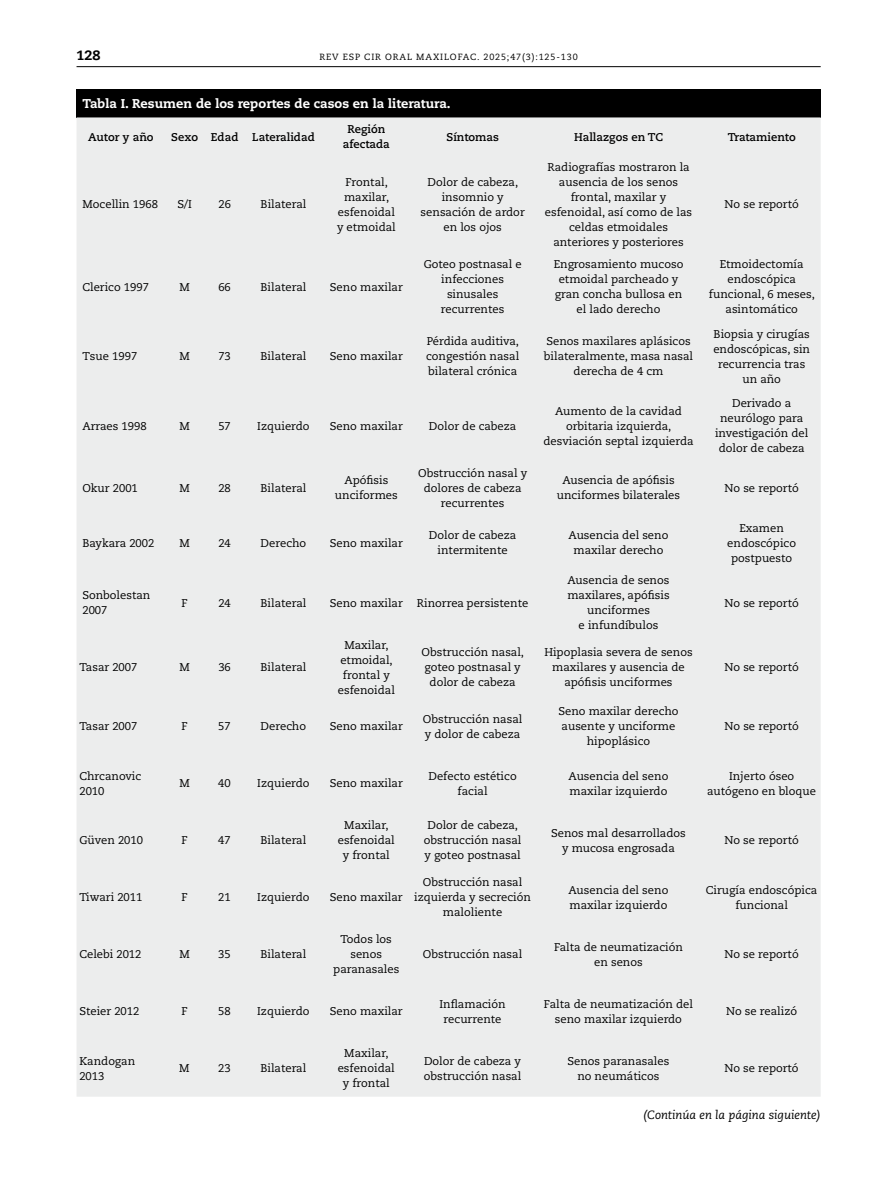
<style>
.page{position:relative;width:893px;height:1191px;background:#fff}
.page>*{position:absolute;margin:0;border:0;box-sizing:border-box;transform-origin:0 0}
.t1{font:800 13.5px "Caecilia LT Std";color:#000}
.t2{font:800 12.75px "Caecilia LT Std";color:#fff}
.t3{font:italic 12px "Caecilia LT Std";color:#000}
.t4{font:11.25px/15px "Caecilia LT Std";color:#000;text-align:center}
.t5{font:700 11.25px/15px "Caecilia LT Std";color:#000;text-align:center}
.t6{font:9px "Caecilia LT Std";letter-spacing:.095em;color:#000}
</style>
<div class="page">
<hr style="left:77px;top:66px;width:744px;height:1px;background:#000">
<div style="left:77px;top:89px;width:744px;height:28px;background:#000"></div>
<div style="left:77px;top:117px;width:744px;height:979px;background:#eceded"></div>
<p class="t1" style="left:77px;top:47px;width:25px">128</p>
<p class="t6" style="left:319px;top:52px;width:260px">REV ESP CIR ORAL MAXILOFAC. 2025;47(3):125-130</p>
<p class="t2" style="left:82px;top:96px;width:370px">Tabla I. Resumen de los reportes de casos en la literatura.</p>
<p class="t5" style="left:88px;top:129px;width:67px">Autor y año</p>
<p class="t5" style="left:171px;top:129px;width:145px">Sexo Edad Lateralidad</p>
<p class="t5" style="left:343px;top:122px;width:49px">Región afectada</p>
<p class="t5" style="left:446px;top:129px;width:54px">Síntomas</p>
<p class="t5" style="left:574px;top:129px;width:91px">Hallazgos en TC</p>
<p class="t5" style="left:728px;top:129px;width:69px">Tratamiento</p>
<p class="t4" style="left:82px;top:197px;width:77px">Mocellin 1968</p>
<p class="t4" style="left:177px;top:197px;width:16px">S/I</p>
<p class="t4" style="left:218px;top:197px;width:14px">26</p>
<p class="t4" style="left:261px;top:197px;width:47px">Bilateral</p>
<p class="t4" style="left:337px;top:174px;width:60px">Frontal, maxilar, esfenoidal y etmoidal</p>
<p class="t4" style="left:421px;top:174px;width:106px">Dolor de cabeza, insomnio y sensación de ardor en los ojos</p>
<p class="t4" style="left:545px;top:159px;width:149px">Radiografías mostraron la ausencia de los senos frontal, maxilar y esfenoidal, así como de las celdas etmoidales anteriores y posteriores</p>
<p class="t4" style="left:725px;top:197px;width:76px">No se reportó</p>
<p class="t4" style="left:82px;top:279px;width:68px">Clerico 1997</p>
<p class="t4" style="left:179px;top:279px;width:12px">M</p>
<p class="t4" style="left:218px;top:279px;width:14px">66</p>
<p class="t4" style="left:261px;top:279px;width:47px">Bilateral</p>
<p class="t4" style="left:330px;top:279px;width:74px">Seno maxilar</p>
<p class="t4" style="left:82px;top:349px;width:56px">Tsue 1997</p>
<p class="t4" style="left:179px;top:349px;width:12px">M</p>
<p class="t4" style="left:218px;top:349px;width:14px">73</p>
<p class="t4" style="left:261px;top:349px;width:47px">Bilateral</p>
<p class="t4" style="left:330px;top:349px;width:74px">Seno maxilar</p>
<p class="t4" style="left:424px;top:257px;width:99px">Goteo postnasal e infecciones sinusales recurrentes</p>
<p class="t4" style="left:554px;top:257px;width:131px">Engrosamiento mucoso etmoidal parcheado y gran concha bullosa en el lado derecho</p>
<p class="t4" style="left:709px;top:257px;width:107px">Etmoidectomía endoscópica funcional, 6 meses, asintomático</p>
<p class="t4" style="left:426px;top:334px;width:95px;text-align:justify">Pérdida auditiva, congestión nasal bilateral crónica</p>
<p class="t4" style="left:544px;top:334px;width:151px">Senos maxilares aplásicos bilateralmente, masa nasal derecha de 4 cm</p>
<p class="t4" style="left:713px;top:326px;width:98px">Biopsia y cirugías endoscópicas, sin recurrencia tras un año</p>
<p class="t4" style="left:82px;top:418px;width:66px">Arraes 1998</p>
<p class="t4" style="left:179px;top:418px;width:12px">M</p>
<p class="t4" style="left:218px;top:418px;width:14px">57</p>
<p class="t4" style="left:257px;top:418px;width:54px">Izquierdo</p>
<p class="t4" style="left:330px;top:418px;width:74px">Seno maxilar</p>
<p class="t4" style="left:429px;top:418px;width:89px">Dolor de cabeza</p>
<p class="t4" style="left:543px;top:403px;width:152px">Aumento de la cavidad orbitaria izquierda, desviación septal izquierda</p>
<p class="t4" style="left:715px;top:396px;width:95px">Derivado a neurólogo para investigación del dolor de cabeza</p>
<p class="t4" style="left:82px;top:481px;width:57px">Okur 2001</p>
<p class="t4" style="left:179px;top:481px;width:12px">M</p>
<p class="t4" style="left:218px;top:481px;width:14px">28</p>
<p class="t4" style="left:261px;top:481px;width:47px">Bilateral</p>
<p class="t4" style="left:335px;top:473px;width:64px">Apófisis unciformes</p>
<p class="t4" style="left:418px;top:466px;width:110px">Obstrucción nasal y dolores de cabeza recurrentes</p>
<p class="t4" style="left:557px;top:473px;width:125px">Ausencia de apófisis unciformes bilaterales</p>
<p class="t4" style="left:725px;top:481px;width:76px">No se reportó</p>
<p class="t4" style="left:82px;top:535px;width:73px">Baykara 2002</p>
<p class="t4" style="left:179px;top:535px;width:12px">M</p>
<p class="t4" style="left:218px;top:535px;width:14px">24</p>
<p class="t4" style="left:261px;top:535px;width:47px">Derecho</p>
<p class="t4" style="left:330px;top:535px;width:74px">Seno maxilar</p>
<p class="t4" style="left:429px;top:528px;width:89px">Dolor de cabeza intermitente</p>
<p class="t4" style="left:569px;top:528px;width:101px">Ausencia del seno maxilar derecho</p>
<p class="t4" style="left:727px;top:520px;width:70px">Examen endoscópico postpuesto</p>
<p class="t4" style="left:82px;top:588px;width:69px;text-align:left">Sonbolestan<br>2007</p>
<p class="t4" style="left:181px;top:595px;width:8px">F</p>
<p class="t4" style="left:218px;top:595px;width:14px">24</p>
<p class="t4" style="left:260px;top:595px;width:47px">Bilateral</p>
<p class="t4" style="left:330px;top:595px;width:74px">Seno maxilar</p>
<p class="t4" style="left:417px;top:595px;width:113px">Rinorrea persistente</p>
<p class="t4" style="left:567px;top:573px;width:104px">Ausencia de senos maxilares, apófisis unciformes<br>e infundíbulos</p>
<p class="t4" style="left:725px;top:595px;width:76px">No se reportó</p>
<p class="t4" style="left:79px;top:660px;width:59px">Tasar 2007</p>
<p class="t4" style="left:179px;top:660px;width:12px">M</p>
<p class="t4" style="left:218px;top:660px;width:14px">36</p>
<p class="t4" style="left:260px;top:660px;width:47px">Bilateral</p>
<p class="t4" style="left:338px;top:637px;width:59px">Maxilar, etmoidal, frontal y esfenoidal</p>
<p class="t4" style="left:422px;top:645px;width:104px">Obstrucción nasal, goteo postnasal y dolor de cabeza</p>
<p class="t4" style="left:544px;top:645px;width:150px">Hipoplasia severa de senos maxilares y ausencia de apófisis unciformes</p>
<p class="t4" style="left:79px;top:719px;width:59px">Tasar 2007</p>
<p class="t4" style="left:181px;top:719px;width:8px">F</p>
<p class="t4" style="left:218px;top:719px;width:14px">57</p>
<p class="t4" style="left:261px;top:719px;width:47px">Derecho</p>
<p class="t4" style="left:330px;top:719px;width:74px">Seno maxilar</p>
<p class="t4" style="left:423px;top:712px;width:101px;text-align:left">Obstrucción nasal y dolor de cabeza</p>
<p class="t4" style="left:558px;top:704px;width:122px">Seno maxilar derecho ausente y unciforme hipoplásico</p>
<p class="t4" style="left:725px;top:660px;width:76px">No se reportó</p>
<p class="t4" style="left:725px;top:719px;width:76px">No se reportó</p>
<p class="t4" style="left:79px;top:768px;width:63px;text-align:left">Chrcanovic<br>2010</p>
<p class="t4" style="left:179px;top:776px;width:12px">M</p>
<p class="t4" style="left:218px;top:776px;width:14px">40</p>
<p class="t4" style="left:257px;top:776px;width:54px">Izquierdo</p>
<p class="t4" style="left:330px;top:776px;width:74px">Seno maxilar</p>
<p class="t4" style="left:428px;top:768px;width:90px">Defecto estético facial</p>
<p class="t4" style="left:569px;top:768px;width:101px;text-align:left">Ausencia del seno maxilar izquierdo</p>
<p class="t4" style="left:707px;top:768px;width:110px">Injerto óseo autógeno en bloque</p>
<p class="t4" style="left:79px;top:833px;width:65px">Güven 2010</p>
<p class="t4" style="left:181px;top:833px;width:8px">F</p>
<p class="t4" style="left:218px;top:833px;width:14px">47</p>
<p class="t4" style="left:260px;top:833px;width:47px">Bilateral</p>
<p class="t4" style="left:338px;top:818px;width:59px">Maxilar, esfenoidal y frontal</p>
<p class="t4" style="left:424px;top:818px;width:99px">Dolor de cabeza, obstrucción nasal y goteo postnasal</p>
<p class="t4" style="left:551px;top:825px;width:136px">Senos mal desarrollados y mucosa engrosada</p>
<p class="t4" style="left:724px;top:833px;width:76px">No se reportó</p>
<p class="t4" style="left:79px;top:890px;width:65px">Tiwari 2011</p>
<p class="t4" style="left:181px;top:890px;width:8px">F</p>
<p class="t4" style="left:218px;top:890px;width:14px">21</p>
<p class="t4" style="left:257px;top:890px;width:54px">Izquierdo</p>
<p class="t4" style="left:330px;top:890px;width:74px">Seno maxilar</p>
<p class="t4" style="left:79px;top:947px;width:64px">Celebi 2012</p>
<p class="t4" style="left:179px;top:947px;width:12px">M</p>
<p class="t4" style="left:218px;top:947px;width:14px">35</p>
<p class="t4" style="left:260px;top:947px;width:47px">Bilateral</p>
<p class="t4" style="left:333px;top:932px;width:68px">Todos los senos paranasales</p>
<p class="t4" style="left:414px;top:875px;width:118px">Obstrucción nasal izquierda y secreción maloliente</p>
<p class="t4" style="left:569px;top:882px;width:101px;text-align:left">Ausencia del seno maxilar izquierdo</p>
<p class="t4" style="left:706px;top:882px;width:113px">Cirugía endoscópica funcional</p>
<p class="t4" style="left:423px;top:947px;width:101px">Obstrucción nasal</p>
<p class="t4" style="left:554px;top:939px;width:130px">Falta de neumatización en senos</p>
<p class="t4" style="left:724px;top:947px;width:76px">No se reportó</p>
<p class="t4" style="left:79px;top:1004px;width:62px">Steier 2012</p>
<p class="t4" style="left:181px;top:1004px;width:8px">F</p>
<p class="t4" style="left:218px;top:1004px;width:14px">58</p>
<p class="t4" style="left:257px;top:1004px;width:54px">Izquierdo</p>
<p class="t4" style="left:330px;top:1004px;width:74px">Seno maxilar</p>
<p class="t4" style="left:439px;top:996px;width:68px">Inflamación recurrente</p>
<p class="t4" style="left:544px;top:996px;width:150px">Falta de neumatización del seno maxilar izquierdo</p>
<p class="t4" style="left:726px;top:1004px;width:72px">No se realizó</p>
<p class="t4" style="left:79px;top:1053px;width:57px;text-align:left">Kandogan<br>2013</p>
<p class="t4" style="left:179px;top:1061px;width:12px">M</p>
<p class="t4" style="left:218px;top:1061px;width:14px">23</p>
<p class="t4" style="left:260px;top:1061px;width:47px">Bilateral</p>
<p class="t4" style="left:338px;top:1046px;width:59px">Maxilar, esfenoidal y frontal</p>
<p class="t4" style="left:424px;top:1053px;width:99px;text-align:left">Dolor de cabeza y obstrucción nasal</p>
<p class="t4" style="left:567px;top:1053px;width:103px">Senos paranasales no neumáticos</p>
<p class="t4" style="left:724px;top:1061px;width:76px">No se reportó</p>
<p class="t3" style="left:643px;top:1107px;width:179px">(Continúa en la página siguiente)</p>
</div>
